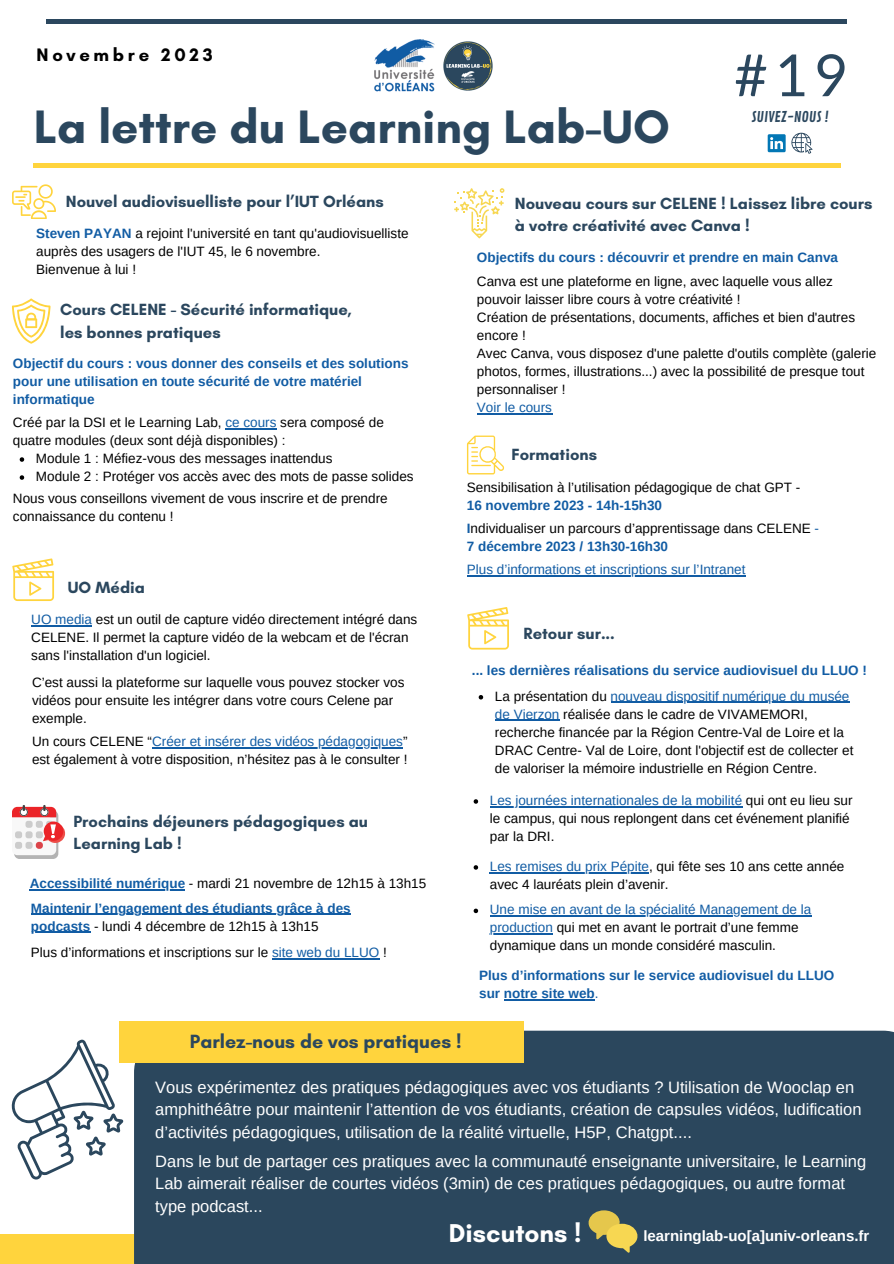
<style>
.page{position:relative;width:894px;height:1264px;background:#fff}
.page>*{position:absolute;margin:0;border:0;box-sizing:border-box;transform-origin:0 0}
.t1{font:58.05px "Lato";color:#2b475e}
.t2{font:700 47.7px "Glacial Indifference";color:#2b475e}
.t3{font:700 26.25px "Glacial Indifference";color:#fff}
.t4{font:700 19.5px "Glacial Indifference";color:#2b475d}
.t5{font:700 18.45px "Glacial Indifference";letter-spacing:.2em;color:#000}
.t6{font:16.5px/22.5px "Arimo";color:#fff}
.t7{font:700 16.5px/22.5px "Glacial Indifference";color:#2b475e}
.t8{font:700 15px "Arimo";color:#fff}
.t9{font:14.4px "Contrail One";color:#2b475e}
.t10{font:13.5px/18px "Arimo";color:#000}
.t11{font:700 13.5px/18px "Arimo";color:#115ca4}
.t12{font:13.5px "Arimo";color:#115ca4}
.s1{font-weight:700;color:#115ca4}
.s2{color:#115ca4}
.s3{font-weight:400;color:#000}
.s4{font-weight:400}
</style>
<div class="page">
<hr style="left:47px;top:20px;width:800px;height:4px;background:#2b475e">
<div style="left:0;top:1234px;width:893px;height:29px;background:#ffd43d"></div>
<div style="left:33px;top:163px;width:807px;height:5px;background:#ffd43d"></div>
<img style="left:374px;top:39px;width:61px;height:53px">
<svg style="left:767px;top:134px;width:18px;height:18px"></svg>
<svg style="left:791px;top:133px;width:21px;height:21px"></svg>
<div style="left:134px;top:1030px;width:759px;height:233px;background:#2b475d"></div>
<div style="left:119px;top:1021px;width:404px;height:41px;background:#ffd43d"></div>
<img style="left:443px;top:41px;width:50px;height:50px">
<svg style="left:11px;top:1039px;width:112px;height:140px"></svg>
<svg style="left:582px;top:1210px;width:61px;height:42px;background:#848556"></svg>
<svg style="left:454px;top:188px;width:50px;height:50px"></svg>
<hr style="left:477px;top:413px;width:75px;height:1px;background:#115ca4">
<svg style="left:12px;top:805px;width:54px;height:54px"></svg>
<hr style="left:30px;top:889px;width:155px;height:1px;background:#115ca4">
<hr style="left:31px;top:913px;width:320px;height:2px;background:#115ca4">
<hr style="left:31px;top:931px;width:59px;height:2px;background:#115ca4">
<hr style="left:272px;top:958px;width:107px;height:1px;background:#115ca4">
<svg style="left:467px;top:435px;width:37px;height:39px"></svg>
<hr style="left:466px;top:575px;width:279px;height:1px;background:#115ca4">
<svg style="left:12px;top:184px;width:44px;height:35px"></svg>
<svg style="left:12px;top:558px;width:42px;height:43px"></svg>
<hr style="left:31px;top:625px;width:61px;height:1px;background:#115ca4">
<hr style="left:152px;top:747px;width:251px;height:1px;background:#115ca4">
<svg style="left:12px;top:298px;width:38px;height:45px"></svg>
<svg style="left:20px;top:457px;width:4px;height:5px"></svg>
<svg style="left:20px;top:475px;width:4px;height:5px"></svg>
<hr style="left:225px;top:428px;width:51px;height:1px;background:#115ca4">
<svg style="left:467px;top:607px;width:42px;height:42px"></svg>
<svg style="left:478px;top:695px;width:5px;height:4px"></svg>
<hr style="left:610px;top:701px;width:239px;height:2px;background:#115ca4">
<hr style="left:495px;top:719px;width:64px;height:2px;background:#115ca4">
<svg style="left:473px;top:799px;width:5px;height:4px"></svg>
<hr style="left:489px;top:806px;width:253px;height:1px;background:#115ca4">
<svg style="left:473px;top:865px;width:5px;height:4px"></svg>
<hr style="left:489px;top:872px;width:160px;height:1px;background:#115ca4">
<svg style="left:473px;top:908px;width:5px;height:5px"></svg>
<hr style="left:489px;top:915px;width:322px;height:1px;background:#115ca4">
<hr style="left:489px;top:933px;width:64px;height:1px;background:#115ca4">
<hr style="left:504px;top:999px;width:90px;height:1px;background:#115ca4">
<p class="t5" style="left:37px;top:44px;width:177px">Novembre 2023</p>
<p class="t2" style="left:34px;top:97px;width:637px">La lettre du Learning Lab-UO</p>
<p class="t1" style="left:734px;top:39px;width:114px">#19</p>
<p class="t9" style="left:751px;top:108px;width:79px">SUIVEZ-NOUS !</p>
<p class="t7" style="left:66px;top:190px;width:319px">Nouvel audiovisuelliste pour l’IUT Orléans</p>
<p class="t10" style="left:36px;top:224px;width:374px"><span class="s1">Steven PAYAN</span> a rejoint l'université en tant qu'audiovisuelliste auprès des usagers de l'IUT 45, le 6 novembre.</p>
<p class="t10" style="left:36px;top:260px;width:101px">Bienvenue à lui !</p>
<p class="t7" style="left:60px;top:298px;width:293px">Cours CELENE - Sécurité informatique, les bonnes pratiques</p>
<p class="t11" style="left:13px;top:354px;width:397px">Objectif du cours : vous donner des conseils et des solutions pour une utilisation en toute sécurité de votre matériel informatique</p>
<p class="t10" style="left:13px;top:413px;width:372px">Créé par la DSI et le Learning Lab, <span class="s2">ce cours</span> sera composé de quatre modules (deux sont déjà disponibles) :</p>
<p class="t10" style="left:36px;top:449px;width:298px">Module 1 : Méfiez-vous des messages inattendus</p>
<p class="t10" style="left:36px;top:467px;width:379px">Module 2 : Protéger vos accès avec des mots de passe solides</p>
<p class="t10" style="left:13px;top:489px;width:376px">Nous vous conseillons vivement de vous inscrire et de prendre connaissance du contenu !</p>
<p class="t7" style="left:68px;top:575px;width:79px">UO Média</p>
<p class="t10" style="left:31px;top:610px;width:387px"><span class="s2">UO media</span> est un outil de capture vidéo directement intégré dans<br>CELENE. Il permet la capture vidéo de la webcam et de l'écran sans l'installation d'un logiciel.</p>
<p class="t10" style="left:32px;top:673px;width:374px">C’est aussi la plateforme sur laquelle vous pouvez stocker vos vidéos pour ensuite les intégrer dans votre cours Celene par exemple.</p>
<p class="t10" style="left:32px;top:732px;width:377px">Un cours CELENE “<span class="s2">Créer et insérer des vidéos pédagogiques</span>” est également à votre disposition, n’hésitez pas à le consulter !</p>
<p class="t7" style="left:73px;top:809px;width:296px">Prochains déjeuners pédagogiques au<br>Learning Lab !</p>
<p class="t10" style="left:30px;top:874px;width:398px"><span class="s1">Accessibilité numérique</span> - mardi 21 novembre de 12h15 à 13h15</p>
<p class="t11" style="left:31px;top:899px;width:321px">Maintenir l’engagement des étudiants grâce à des podcasts <span class="s3">- lundi 4 décembre de 12h15 à 13h15</span></p>
<p class="t10" style="left:31px;top:943px;width:357px">Plus d’informations et inscriptions sur le <span class="s2">site web du LLUO</span> !</p>
<p class="t7" style="left:515px;top:191px;width:359px">Nouveau cours sur CELENE ! Laissez libre cours à votre créativité avec Canva !</p>
<p class="t11" style="left:477px;top:248px;width:362px">Objectifs du cours : découvrir et prendre en main Canva</p>
<p class="t10" style="left:477px;top:272px;width:357px">Canva est une plateforme en ligne, avec laquelle vous allez pouvoir laisser libre cours à votre créativité !</p>
<p class="t10" style="left:477px;top:308px;width:379px">Création de présentations, documents, affiches et bien d'autres encore !</p>
<p class="t10" style="left:477px;top:344px;width:401px">Avec Canva, vous disposez d'une palette d'outils complète (galerie photos, formes, illustrations...) avec la possibilité de presque tout personnaliser !</p>
<p class="t12" style="left:477px;top:400px;width:77px">Voir le cours</p>
<p class="t7" style="left:511px;top:442px;width:87px">Formations</p>
<p class="t10" style="left:466px;top:478px;width:335px">Sensibilisation à l’utilisation pédagogique de chat GPT -<br><span class="s1">16 novembre 2023 - 14h-15h30</span></p>
<p class="t10" style="left:466px;top:519px;width:353px"><span class="s1">I</span>ndividualiser un parcours d’apprentissage dans CELENE <span class="s2">-<br></span><span class="s1">7 décembre 2023 / 13h30-16h30</span></p>
<p class="t12" style="left:466px;top:562px;width:280px">Plus d’informations et inscriptions sur l’Intranet</p>
<p class="t7" style="left:523px;top:621px;width:93px">Retour sur...</p>
<p class="t11" style="left:472px;top:661px;width:396px">... les dernières réalisations du service audiovisuel du LLUO !</p>
<p class="t10" style="left:495px;top:687px;width:360px">La présentation du <span class="s2">nouveau dispositif numérique du musée de Vierzon</span> réalisée dans le cadre de VIVAMEMORI, recherche financée par la Région Centre-Val de Loire et la DRAC Centre- Val de Loire, dont l'objectif est de collecter et de valoriser la mémoire industrielle en Région Centre.</p>
<p class="t10" style="left:489px;top:791px;width:364px"><span class="s2">Les journées internationales de la mobilité</span> qui ont eu lieu sur le campus, qui nous replongent dans cet événement planifié par la DRI.</p>
<p class="t10" style="left:489px;top:857px;width:356px"><span class="s2">Les remises du prix Pépite</span>, qui fête ses 10 ans cette année avec 4 lauréats plein d’avenir.</p>
<p class="t10" style="left:489px;top:900px;width:323px"><span class="s2">Une mise en avant de la spécialité Management de la production</span> qui met en avant le portrait d’une femme dynamique dans un monde considéré masculin.</p>
<p class="t11" style="left:479px;top:966px;width:356px">Plus d’informations sur le service audiovisuel du LLUO sur notre site web<span class="s4">.</span></p>
<p class="t4" style="left:190px;top:1029px;width:273px">Parlez-nous de vos pratiques !</p>
<p class="t6" style="left:155px;top:1075px;width:707px">Vous expérimentez des pratiques pédagogiques avec vos étudiants ? Utilisation de Wooclap en amphithéâtre pour maintenir l’attention de vos étudiants, création de capsules vidéos, ludification d’activités pédagogiques, utilisation de la réalité virtuelle, H5P, Chatgpt....</p>
<p class="t6" style="left:155px;top:1149px;width:712px">Dans le but de partager ces pratiques avec la communauté enseignante universitaire, le Learning<br>Lab aimerait réaliser de courtes vidéos (3min) de ces pratiques pédagogiques, ou autre format type podcast...</p>
<p class="t3" style="left:449px;top:1216px;width:134px">Discutons !</p>
<p class="t8" style="left:643px;top:1226px;width:227px">learninglab-uo[a]univ-orleans.fr</p>
</div>
